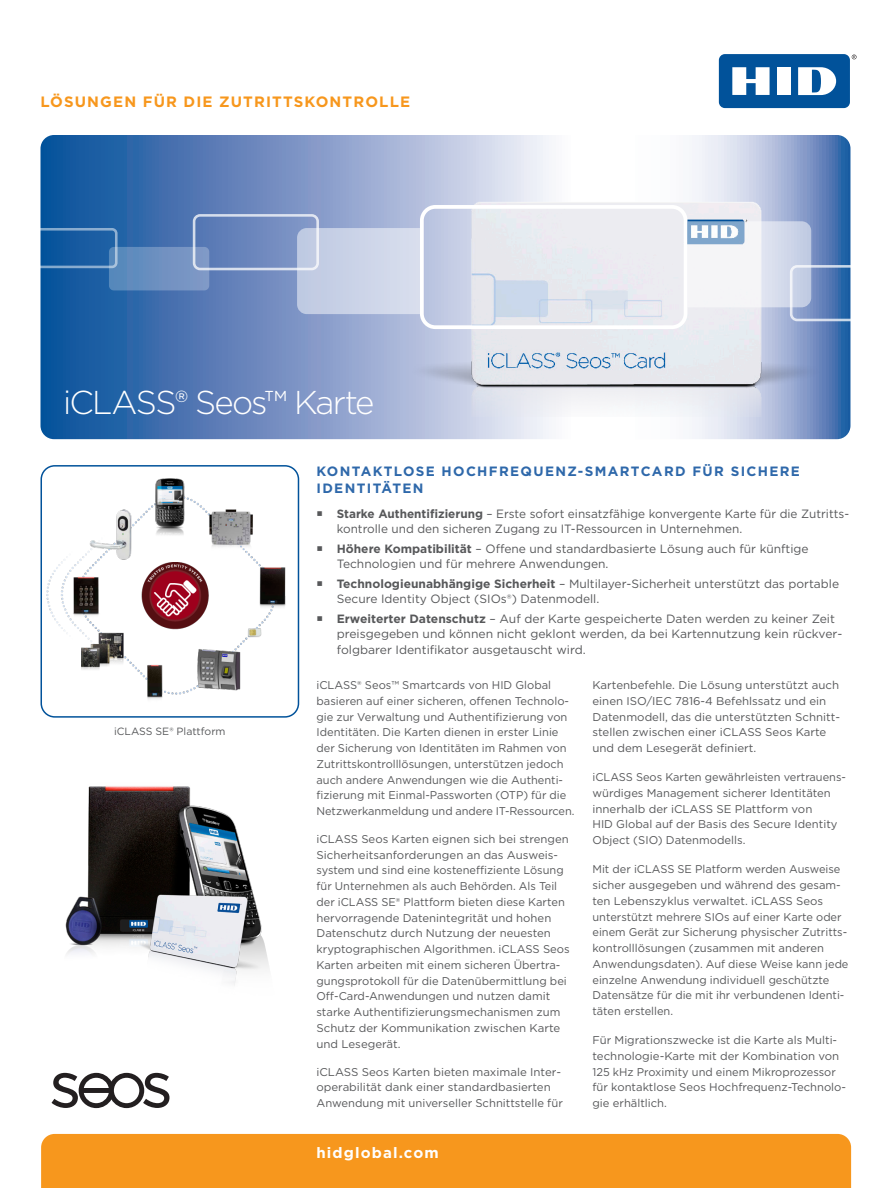
<style>
.page{position:relative;width:891px;height:1188px;background:#fff}
.page>*{position:absolute;margin:0;border:0;box-sizing:border-box;transform-origin:0 0}
.t1{font:300 33px "Gotham";letter-spacing:-.055em;color:#fff}
.t2{font:700 15px "Gotham";letter-spacing:.075em;color:#f7971d}
.t3{font:700 15px "Gotham";letter-spacing:.075em;color:#fff}
.sub_head{font:700 13.5px/16.5px "Gotham";letter-spacing:.1em;color:#2e68aa}
.t4{font:12px/15.8px "Gotham";color:#57585a}
.Body{font:11.25px/15.8px "Gotham";color:#57585a}
.t5{font:10.5px "Gotham";color:#57585a}
.s1{font-weight:700}
</style>
<div class="page">
<svg style="left:852px;top:55px;width:5px;height:4px"></svg>
<div style="left:719px;top:54px;width:131px;height:54px;background:#01529a;border-radius:6px"></div>
<div style="left:777px;top:67px;width:14px;height:28px;background:#fff"></div>
<svg style="left:732px;top:67px;width:38px;height:28px"></svg>
<svg style="left:798px;top:67px;width:38px;height:28px"></svg>
<svg style="left:40px;top:135px;width:810px;height:304px;background:#7595c4"></svg>
<div style="left:41px;top:1134px;width:810px;height:54px;background:#f7971d"></div>
<img style="left:46px;top:497px;width:240px;height:203px">
<div style="left:41px;top:465px;width:258px;height:253px;border:2px solid #01529a;border-radius:14px"></div>
<img style="left:65px;top:786px;width:204px;height:199px">
<img style="left:154px;top:478px;width:33px;height:62px">
<svg style="left:52px;top:1073px;width:117px;height:35px"></svg>
<img style="left:400px;top:193px;width:428px;height:224px">
<div style="left:193px;top:214px;width:126px;height:56px;border:3px solid #fff;border-radius:6px"></div>
<svg style="left:109px;top:247px;width:100px;height:43px;background:#6e92c1"></svg>
<div style="left:28px;top:228px;width:90px;height:40px;border:3px solid #fff;border-radius:4px"></div>
<div style="left:420px;top:205px;width:267px;height:124px;border:4px solid #fff;border-radius:14px"></div>
<svg style="left:297px;top:228px;width:123px;height:86px;background:#cbd3e7"></svg>
<svg style="left:687px;top:221px;width:163px;height:100px"></svg>
<p class="t2" style="left:40px;top:92px;width:371px">LÖSUNGEN FÜR DIE ZUTRITTSKONTROLLE</p>
<p class="t1" style="left:63px;top:381px;width:313px">iCLASS® Seos™ Karte</p>
<p class="t5" style="left:114px;top:725px;width:113px">iCLASS SE® Plattform</p>
<p class="sub_head" style="left:316px;top:463px;width:485px">KONTAKTLOSE HOCHFREQUENZ-SMARTCARD FÜR SICHERE<br>IDENTITÄTEN</p>
<p class="t4" style="left:337px;top:505px;width:514px"><span class="s1">Starke Authentifizierung</span> – Erste sofort einsatzfähige konvergente Karte für die Zutritts&shy;kontrolle und den sicheren Zugang zu IT-Ressourcen in Unternehmen.</p>
<p class="t4" style="left:337px;top:540px;width:473px"><span class="s1">Höhere Kompatibilität</span> – Offene und standardbasierte Lösung auch für künftige<br>Technologien und für mehrere Anwendungen.</p>
<p class="t4" style="left:337px;top:575px;width:504px"><span class="s1">Technologieunabhängige Sicherheit</span> – Multilayer-Sicherheit unterstützt das portable<br>Secure Identity Object (SIOs®) Datenmodell.</p>
<p class="t4" style="left:337px;top:610px;width:507px"><span class="s1">Erweiterter Datenschutz</span> – Auf der Karte gespeicherte Daten werden zu keiner Zeit preisgegeben und können nicht geklont werden, da bei Kartennutzung kein rückver&shy;folgbarer Identifikator ausgetauscht wird.</p>
<p class="Body" style="left:316px;top:677px;width:260px">iCLASS® Seos™ Smartcards von HID Global basieren auf einer sicheren, offenen Technolo&shy;gie zur Verwaltung und Authentifizierung von Identitäten. Die Karten dienen in erster Linie der Sicherung von Identitäten im Rahmen von Zutrittskontrolllösungen, unterstützen jedoch auch andere Anwendungen wie die Authenti&shy;fizierung mit Einmal-Passworten (OTP) für die Netzwerkanmeldung und andere IT-Ressourcen.</p>
<p class="Body" style="left:316px;top:831px;width:255px">iCLASS Seos Karten eignen sich bei strengen Sicherheitsanforderungen an das Ausweis&shy;system und sind eine kosteneffiziente Lösung für Unternehmen als auch Behörden. Als Teil der iCLASS SE® Plattform bieten diese Karten hervorragende Datenintegrität und hohen Datenschutz durch Nutzung der neuesten kryptographischen Algorithmen. iCLASS Seos Karten arbeiten mit einem sicheren Übertra&shy;gungsprotokoll für die Datenübermittlung bei Off-Card-Anwendungen und nutzen damit starke Authentifizierungsmechanismen zum Schutz der Kommunikation zwischen Karte und Lesegerät.</p>
<p class="Body" style="left:316px;top:1063px;width:248px">iCLASS Seos Karten bieten maximale Inter&shy;operabilität dank einer standardbasierten<br>Anwendung mit universeller Schnittstelle für</p>
<p class="t3" style="left:316px;top:1142px;width:124px">hidglobal.com</p>
<p class="Body" style="left:592px;top:677px;width:249px">Kartenbefehle. Die Lösung unterstützt auch einen ISO/IEC 7816-4 Befehlssatz und ein Datenmodell, das die unterstützten Schnitt&shy;stellen zwischen einer iCLASS Seos Karte und dem Lesegerät definiert.</p>
<p class="Body" style="left:592px;top:769px;width:254px">iCLASS Seos Karten gewährleisten vertrauens&shy;würdiges Management sicherer Identitäten innerhalb der iCLASS SE Plattform von<br>HID Global auf der Basis des Secure Identity Object (SIO) Datenmodells.</p>
<p class="Body" style="left:592px;top:861px;width:258px">Mit der iCLASS SE Platform werden Ausweise sicher ausgegeben und während des gesam&shy;ten Lebenszyklus verwaltet. iCLASS Seos unterstützt mehrere SIOs auf einer Karte oder einem Gerät zur Sicherung physischer Zutritts&shy;kontrolllösungen (zusammen mit anderen Anwendungsdaten). Auf diese Weise kann jede einzelne Anwendung individuell geschützte Datensätze für die mit ihr verbundenen Identi&shy;täten erstellen.</p>
<p class="Body" style="left:592px;top:1032px;width:255px">Für Migrationszwecke ist die Karte als Multi&shy;technologie-Karte mit der Kombination von 125 kHz Proximity und einem Mikroprozessor für kontaktlose Seos Hochfrequenz-Technolo&shy;gie erhältlich.</p>
</div>
